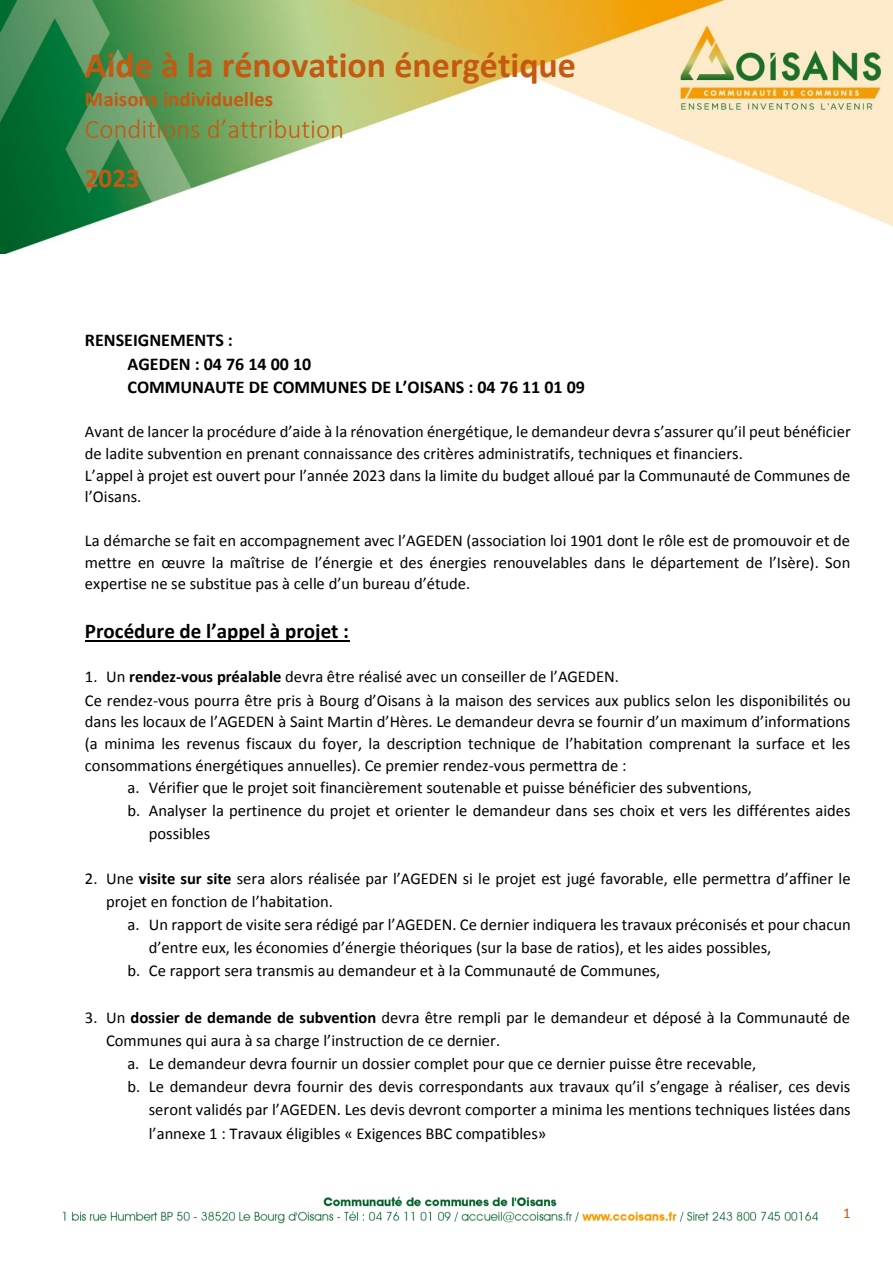
<style>
.page{position:relative;width:893px;height:1263px;background:#fff}
.page>*{position:absolute;margin:0;border:0;box-sizing:border-box;transform-origin:0 0}
.t1{font:700 36px "Calibri";color:#c45911}
.t2{font:300 27px "Calibri";color:#c45911}
.t3{font:700 27px "Calibri";color:#c45911}
.t4{font:700 21px "Calibri";color:#000}
.t5{font:700 21px "Calibri";color:#c45911}
.t6{font:700 18px/23.7px "Calibri";color:#000}
.t7{font:16.5px/21.8px "Calibri";color:#000}
.t8{font:15px "Calibri";color:#c45911}
.s1{font-weight:700}
</style>
<div class="page">
<img style="left:62px;top:1196px;width:757px;height:28px">
<img style="left:0;top:0;width:893px;height:254px">
<hr style="left:85px;top:640px;width:264px;height:1px;background:#000">
<h1 class="t1" style="left:85px;top:42px;width:493px">Aide à la rénovation énergétique</h1>
<p class="t5" style="left:85px;top:86px;width:190px">Maisons individuelles</p>
<h2 class="t2" style="left:85px;top:112px;width:261px">Conditions d’attribution</h2>
<h2 class="t3" style="left:85px;top:161px;width:56px">2023</h2>
<p class="t6" style="left:127px;top:328px;width:459px;text-indent:-43px">RENSEIGNEMENTS :<br>AGEDEN : 04 76 14 00 10<br>COMMUNAUTE DE COMMUNES DE L’OISANS : 04 76 11 01 09</p>
<p class="t7" style="left:85px;top:421px;width:767px">Avant de lancer la procédure d’aide à la rénovation énergétique, le demandeur devra s’assurer qu’il peut bénéficier de ladite subvention en prenant connaissance des critères administratifs, techniques et financiers.<br>L’appel à projet est ouvert pour l’année 2023 dans la limite du budget alloué par la Communauté de Communes de l’Oisans.</p>
<p class="t7" style="left:85px;top:530px;width:767px;text-align:justify">La démarche se fait en accompagnement avec l’AGEDEN (association loi 1901 dont le rôle est de promouvoir et de mettre en œuvre la maîtrise de l’énergie et des énergies renouvelables dans le département de l’Isère). Son expertise ne se substitue pas à celle d’un bureau d’étude.</p>
<p class="t4" style="left:85px;top:617px;width:266px">Procédure de l’appel à projet :</p>
<p class="t7" style="left:85px;top:666px;width:536px">1. Un <span class="s1">rendez-vous préalable</span> devra être réalisé avec un conseiller de l’AGEDEN.</p>
<p class="t7" style="left:85px;top:689px;width:767px">Ce rendez-vous pourra être pris à Bourg d’Oisans à la maison des services aux publics selon les disponibilités ou</p>
<p class="t7" style="left:85px;top:711px;width:767px">dans les locaux de l’AGEDEN à Saint Martin d’Hères. Le demandeur devra se fournir d’un maximum d’informations</p>
<p class="t7" style="left:85px;top:733px;width:767px">(a minima les revenus fiscaux du foyer, la description technique de l’habitation comprenant la surface et les</p>
<p class="t7" style="left:85px;top:754px;width:543px">consommations énergétiques annuelles). Ce premier rendez-vous permettra de :</p>
<p class="t7" style="left:127px;top:776px;width:626px">a. Vérifier que le projet soit financièrement soutenable et puisse bénéficier des subventions,</p>
<p class="t7" style="left:127px;top:799px;width:725px">b. Analyser la pertinence du projet et orienter le demandeur dans ses choix et vers les différentes aides</p>
<p class="t7" style="left:149px;top:822px;width:63px">possibles</p>
<p class="t7" style="left:106px;top:867px;width:746px;line-height:23.2px;text-indent:-21px">2. Une <span class="s1">visite sur site</span> sera alors réalisée par l’AGEDEN si le projet est jugé favorable, elle permettra d’affiner le projet en fonction de l’habitation.</p>
<p class="t7" style="left:127px;top:914px;width:725px">a. Un rapport de visite sera rédigé par l’AGEDEN. Ce dernier indiquera les travaux préconisés et pour chacun</p>
<p class="t7" style="left:149px;top:937px;width:624px">d’entre eux, les économies d’énergie théoriques (sur la base de ratios), et les aides possibles,</p>
<p class="t7" style="left:127px;top:960px;width:534px">b. Ce rapport sera transmis au demandeur et à la Communauté de Communes,</p>
<p class="t7" style="left:85px;top:1006px;width:767px">3. Un <span class="s1">dossier de demande de subvention</span> devra être rempli par le demandeur et déposé à la Communauté de</p>
<p class="t7" style="left:106px;top:1030px;width:396px">Communes qui aura à sa charge l’instruction de ce dernier.</p>
<p class="t7" style="left:127px;top:1053px;width:630px">a. Le demandeur devra fournir un dossier complet pour que ce dernier puisse être recevable,</p>
<p class="t7" style="left:127px;top:1076px;width:725px">b. Le demandeur devra fournir des devis correspondants aux travaux qu’il s’engage à réaliser, ces devis</p>
<p class="t7" style="left:149px;top:1099px;width:703px">seront validés par l’AGEDEN. Les devis devront comporter a minima les mentions techniques listées dans</p>
<p class="t7" style="left:149px;top:1122px;width:399px">l’annexe 1 : Travaux éligibles « Exigences BBC compatibles»</p>
<p class="t8" style="left:843px;top:1203px;width:9px">1</p>
</div>
